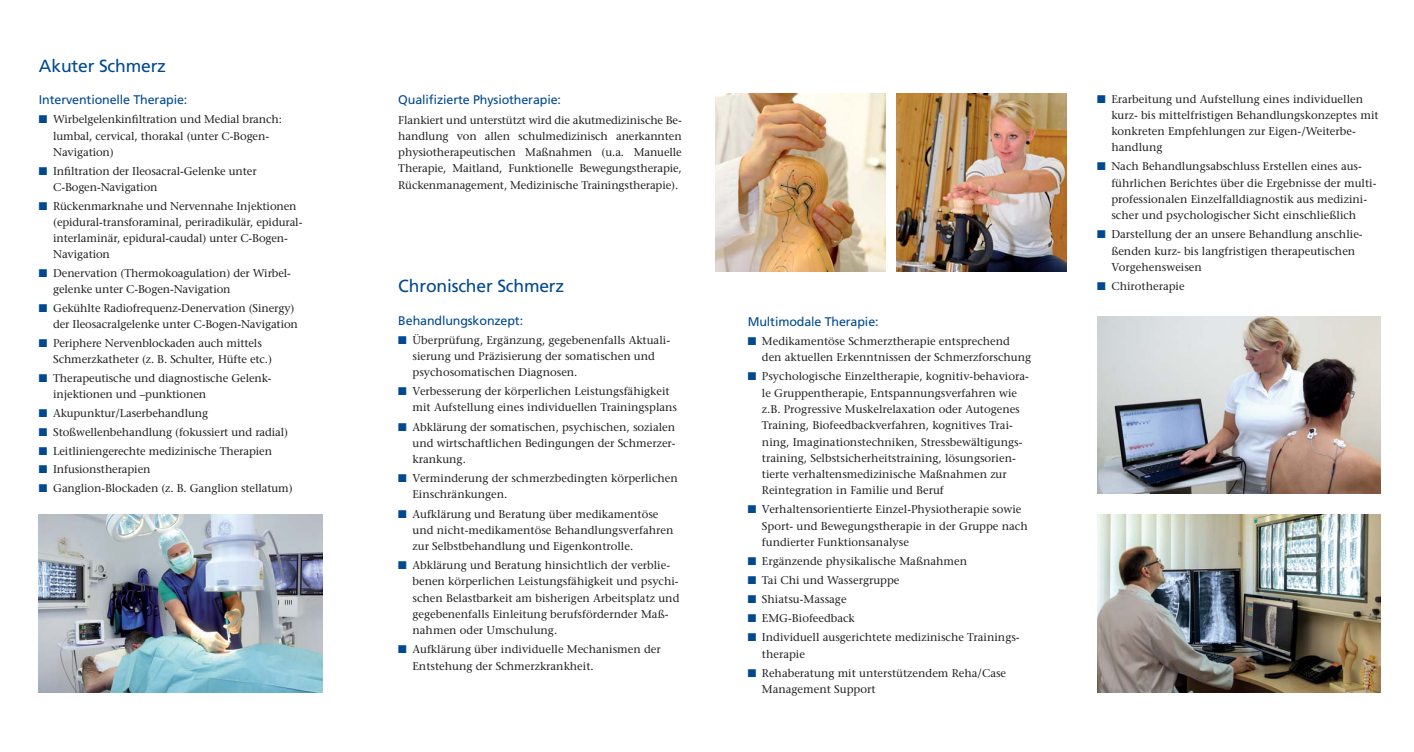
<style>
.page{position:relative;width:1414px;height:752px;background:#fff}
.page>*{position:absolute;margin:0;border:0;box-sizing:border-box;transform-origin:0 0}
.t1{font:17.5px "Frutiger";letter-spacing:-.01em;color:#004990}
.t2{font:12.5px "Frutiger";letter-spacing:-.01em;color:#004990}
.t3{font:11.25px/16.2px "Stone Serif";color:#231f20}
.s1{color:#004990}
</style>
<div class="page">
<img style="left:39px;top:514px;width:283px;height:177px">
<img style="left:1097px;top:316px;width:283px;height:177px">
<img style="left:1097px;top:514px;width:283px;height:177px">
<img style="left:896px;top:94px;width:171px;height:177px">
<img style="left:716px;top:94px;width:170px;height:177px">
<h1 class="t1" style="left:39px;top:58px;width:129px">Akuter Schmerz</h1>
<p class="t2" style="left:39px;top:94px;width:150px">Interventionelle Therapie:</p>
<p class="t3" style="left:53px;top:112px;width:230px;text-indent:-14px"><span class="s1">■</span> Wirbelgelenkinfiltration und Medial branch: lumbal, cervical, thorakal (unter C-Bogen-<br>Navigation)</p>
<p class="t3" style="left:53px;top:163px;width:205px;text-indent:-14px"><span class="s1">■</span> Infiltration der Ileosacral-Gelenke unter<br>C-Bogen-Navigation</p>
<p class="t3" style="left:53px;top:198px;width:251px;text-indent:-14px"><span class="s1">■</span> Rückenmarknahe und Nervennahe Injektionen (epidural-transforaminal, periradikulär, epidural&shy;interlaminär, epidural-caudal) unter C-Bogen-Navigation</p>
<p class="t3" style="left:53px;top:265px;width:239px;text-indent:-14px"><span class="s1">■</span> Denervation (Thermokoagulation) der Wirbel&shy;gelenke unter C-Bogen-Navigation</p>
<p class="t3" style="left:53px;top:300px;width:246px;text-indent:-14px"><span class="s1">■</span> Gekühlte Radiofrequenz-Denervation (Sinergy) der Ileosacralgelenke unter C-Bogen-Navigation</p>
<p class="t3" style="left:53px;top:335px;width:220px;text-indent:-14px"><span class="s1">■</span> Periphere Nervenblockaden auch mittels<br>Schmerzkatheter (z. B. Schulter, Hüfte etc.)</p>
<p class="t3" style="left:53px;top:370px;width:220px;text-indent:-14px"><span class="s1">■</span> Therapeutische und diagnostische Gelenk&shy;injektionen und –punktionen</p>
<p class="t3" style="left:39px;top:405px;width:171px"><span class="s1">■</span> Akupunktur/Laserbehandlung</p>
<p class="t3" style="left:39px;top:424px;width:251px"><span class="s1">■</span> Stoßwellenbehandlung (fokussiert und radial)</p>
<p class="t3" style="left:39px;top:443px;width:235px"><span class="s1">■</span> Leitliniengerechte medizinische Therapien</p>
<p class="t3" style="left:39px;top:461px;width:113px"><span class="s1">■</span> Infusionstherapien</p>
<p class="t3" style="left:39px;top:480px;width:255px"><span class="s1">■</span> Ganglion-Blockaden (z. B. Ganglion stellatum)</p>
<p class="t2" style="left:398px;top:93px;width:164px">Qualifizierte Physiotherapie:</p>
<p class="t3" style="left:398px;top:112px;width:285px;text-align:justify">Flankiert und unterstützt wird die akutmedizinische Be&shy;handlung von allen schulmedizinisch anerkannten physiotherapeutischen Maßnahmen (u.a. Manuelle Therapie, Maitland, Funktionelle Bewegungstherapie, Rückenmanagement, Medizinische Trainingstherapie).</p>
<h1 class="t1" style="left:398px;top:278px;width:168px">Chronischer Schmerz</h1>
<p class="t2" style="left:398px;top:314px;width:126px">Behandlungskonzept:</p>
<p class="t3" style="left:412px;top:332px;width:259px;text-indent:-14px"><span class="s1">■</span> Überprüfung, Ergänzung, gegebenenfalls Aktuali&shy;sierung und Präzisierung der somatischen und psychosomatischen Diagnosen.</p>
<p class="t3" style="left:412px;top:383px;width:266px;text-indent:-14px"><span class="s1">■</span> Verbesserung der körperlichen Leistungsfähigkeit mit Aufstellung eines individuellen Trainingsplans</p>
<p class="t3" style="left:412px;top:419px;width:265px;text-align:justify;text-indent:-14px"><span class="s1">■</span> Abklärung der somatischen, psychischen, sozialen und wirtschaftlichen Bedingungen der Schmerzer&shy;krankung.</p>
<p class="t3" style="left:412px;top:470px;width:267px;text-indent:-14px"><span class="s1">■</span> Verminderung der schmerzbedingten körperlichen<br>Einschränkungen.</p>
<p class="t3" style="left:412px;top:506px;width:262px;text-indent:-14px"><span class="s1">■</span> Aufklärung und Beratung über medikamentöse und nicht-medikamentöse Behandlungsverfahren zur Selbstbehandlung und Eigenkontrolle.</p>
<p class="t3" style="left:412px;top:557px;width:268px;text-indent:-14px"><span class="s1">■</span> Abklärung und Beratung hinsichtlich der verblie&shy;benen körperlichen Leistungsfähigkeit und psychi&shy;schen Belastbarkeit am bisherigen Arbeitsplatz und gegebenenfalls Einleitung berufsfördernder Maß&shy;nahmen oder Umschulung.</p>
<p class="t3" style="left:412px;top:641px;width:250px;text-indent:-14px"><span class="s1">■</span> Aufklärung über individuelle Mechanismen der<br>Entstehung der Schmerzkrankheit.</p>
<p class="t2" style="left:748px;top:316px;width:132px">Multimodale Therapie:</p>
<p class="t3" style="left:762px;top:333px;width:271px;text-indent:-14px"><span class="s1">■</span> Medikamentöse Schmerztherapie entsprechend den aktuellen Erkenntnissen der Schmerzforschung</p>
<p class="t3" style="left:762px;top:369px;width:268px;text-indent:-14px"><span class="s1">■</span> Psychologische Einzeltherapie, kognitiv-behaviora&shy;le Gruppentherapie, Entspannungsverfahren wie z.B. Progressive Muskelrelaxation oder Autogenes Training, Biofeedbackverfahren, kognitives Trai&shy;ning, Imaginationstechniken, Stressbewältigungs&shy;training, Selbstsicherheitstraining, lösungsorien&shy;tierte verhaltensmedizinische Maßnahmen zur Reintegration in Familie und Beruf</p>
<p class="t3" style="left:762px;top:501px;width:267px;text-indent:-14px"><span class="s1">■</span> Verhaltensorientierte Einzel-Physiotherapie sowie<br>Sport- und Bewegungstherapie in der Gruppe nach fundierter Funktionsanalyse</p>
<p class="t3" style="left:748px;top:553px;width:221px"><span class="s1">■</span> Ergänzende physikalische Maßnahmen</p>
<p class="t3" style="left:748px;top:572px;width:153px"><span class="s1">■</span> Tai Chi und Wassergruppe</p>
<p class="t3" style="left:748px;top:591px;width:100px"><span class="s1">■</span> Shiatsu-Massage</p>
<p class="t3" style="left:748px;top:610px;width:109px"><span class="s1">■</span> EMG-Biofeedback</p>
<p class="t3" style="left:762px;top:629px;width:259px;text-indent:-14px"><span class="s1">■</span> Individuell ausgerichtete medizinische Trainings&shy;therapie</p>
<p class="t3" style="left:762px;top:665px;width:246px;text-indent:-14px"><span class="s1">■</span> Rehaberatung mit unterstützendem Reha/Case<br>Management Support</p>
<p class="t3" style="left:1111px;top:91px;width:269px;text-indent:-14px"><span class="s1">■</span> Erarbeitung und Aufstellung eines individuellen kurz- bis mittelfristigen Behandlungskonzeptes mit konkreten Empfehlungen zur Eigen-/Weiterbe&shy;handlung</p>
<p class="t3" style="left:1111px;top:159px;width:267px;text-indent:-14px"><span class="s1">■</span> Nach Behandlungsabschluss Erstellen eines aus&shy;führlichen Berichtes über die Ergebnisse der multi&shy;professionalen Einzelfalldiagnostik aus medizini&shy;scher und psychologischer Sicht einschließlich</p>
<p class="t3" style="left:1111px;top:227px;width:253px;text-indent:-14px"><span class="s1">■</span> Darstellung der an unsere Behandlung anschlie&shy;ßenden kurz- bis langfristigen therapeutischen<br>Vorgehensweisen</p>
<p class="t3" style="left:1097px;top:278px;width:89px"><span class="s1">■</span> Chirotherapie</p>
</div>
